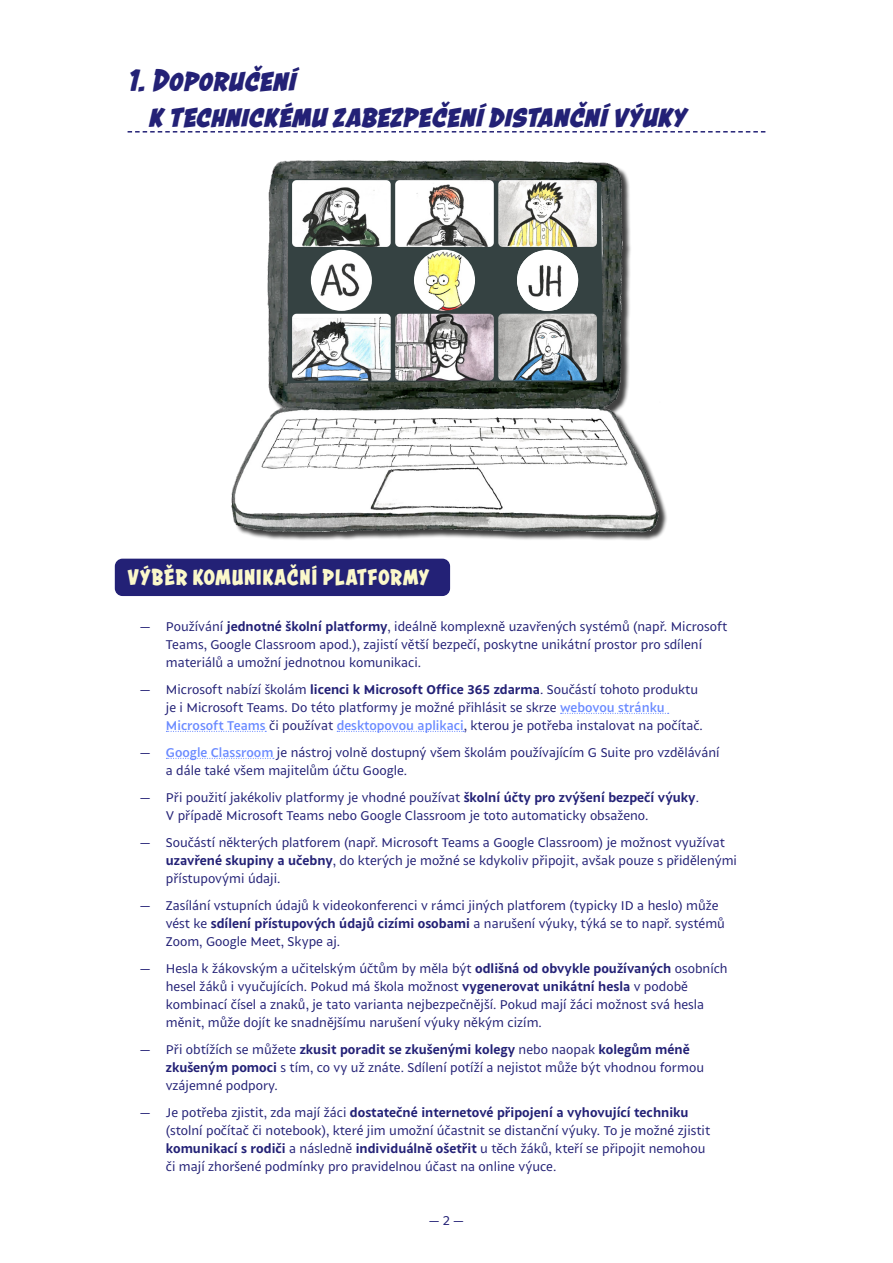
<style>
.page{position:relative;width:893px;height:1263px;background:#fff}
.page>*{position:absolute;margin:0;border:0;box-sizing:border-box;transform-origin:0 0}
.t1{font:italic 700 33px/36px "Astounder Squared BB";color:#232176}
.t2{font:700 24px "Astounder Squared BB";letter-spacing:.025em;color:#fbf8ca}
.t3{font:13.5px/18px "Sprout";color:#232176}
.s1{font-weight:700}
.s2{font-weight:500;color:#6a8aff}
</style>
<div class="page">
<img style="left:231px;top:160px;width:434px;height:380px">
<svg style="left:287px;top:179px;width:316px;height:204px;background:#384444"></svg>
<img style="left:395px;top:180px;width:99px;height:67px">
<img style="left:292px;top:180px;width:99px;height:67px">
<img style="left:395px;top:314px;width:99px;height:67px">
<img style="left:292px;top:314px;width:99px;height:67px">
<img style="left:498px;top:314px;width:99px;height:67px">
<img style="left:311px;top:250px;width:61px;height:61px;border-radius:31px">
<img style="left:498px;top:180px;width:99px;height:67px">
<img style="left:414px;top:250px;width:61px;height:61px;border-radius:31px">
<img style="left:517px;top:252px;width:61px;height:59px">
<svg style="left:128px;top:131px;width:637px;height:2px"></svg>
<div style="left:115px;top:559px;width:335px;height:37px;background:#232176;border-radius:8px"></div>
<svg style="left:561px;top:713px;width:108px;height:1px"></svg>
<svg style="left:166px;top:731px;width:100px;height:1px"></svg>
<svg style="left:337px;top:731px;width:127px;height:1px"></svg>
<svg style="left:166px;top:758px;width:108px;height:1px"></svg>
<h1 class="t1" style="left:149px;top:62px;width:539px;text-indent:-21px">1. Doporučení<br>k technickému zabezpečení distanční výuky</h1>
<h3 class="t2" style="left:128px;top:563px;width:303px">VÝBĚR KOMUNIKAČNÍ PLATFORMY</h3>
<p class="t3" style="left:166px;top:617px;width:563px;text-indent:-26px">— Používání <span class="s1">jednotné školní platformy</span>, ideálně komplexně uzavřených systémů (např. Microsoft<br>Teams, Google Classroom apod.), zajistí větší bezpečí, poskytne unikátní prostor pro sdílení materiálů a umožní jednotnou komunikaci.</p>
<p class="t3" style="left:166px;top:680px;width:539px;text-indent:-26px">— Microsoft nabízí školám <span class="s1">licenci k Microsoft Office 365 zdarma</span>. Součástí tohoto produktu je i Microsoft Teams. Do této platformy je možné přihlásit se skrze <span class="s2">webovou stránku<br>Microsoft Teams</span> či používat <span class="s2">desktopovou aplikaci</span>, kterou je potřeba instalovat na počítač.</p>
<p class="t3" style="left:166px;top:743px;width:555px;text-indent:-26px">— <span class="s2">Google Classroom</span> je nástroj volně dostupný všem školám používajícím G Suite pro vzdělávání a dále také všem majitelům účtu Google.</p>
<p class="t3" style="left:166px;top:788px;width:535px;text-indent:-26px">— Při použití jakékoliv platformy je vhodné používat <span class="s1">školní účty pro zvýšení bezpečí výuky</span>.<br>V případě Microsoft Teams nebo Google Classroom je toto automaticky obsaženo.</p>
<p class="t3" style="left:166px;top:833px;width:573px;text-indent:-26px">— Součástí některých platforem (např. Microsoft Teams a Google Classroom) je možnost využívat <span class="s1">uzavřené skupiny a učebny</span>, do kterých je možné se kdykoliv připojit, avšak pouze s přidělenými přístupovými údaji.</p>
<p class="t3" style="left:166px;top:896px;width:561px;text-indent:-26px">— Zasílání vstupních údajů k videokonferenci v rámci jiných platforem (typicky ID a heslo) může vést ke <span class="s1">sdílení přístupových údajů cizími osobami</span> a narušení výuky, týká se to např. systémů<br>Zoom, Google Meet, Skype aj.</p>
<p class="t3" style="left:166px;top:959px;width:563px;text-indent:-26px">— Hesla k žákovským a učitelským účtům by měla být <span class="s1">odlišná od obvykle používaných</span> osobních hesel žáků i vyučujících. Pokud má škola možnost <span class="s1">vygenerovat unikátní hesla</span> v podobě kombinací čísel a znaků, je tato varianta nejbezpečnější. Pokud mají žáci možnost svá hesla měnit, může dojít ke snadnějšímu narušení výuky někým cizím.</p>
<p class="t3" style="left:166px;top:1040px;width:540px;text-indent:-26px">— Při obtížích se můžete <span class="s1">zkusit poradit se zkušenými kolegy</span> nebo naopak <span class="s1">kolegům méně zkušeným pomoci</span> s tím, co vy už znáte. Sdílení potíží a nejistot může být vhodnou formou vzájemné podpory.</p>
<p class="t3" style="left:166px;top:1103px;width:546px;text-indent:-26px">— Je potřeba zjistit, zda mají žáci <span class="s1">dostatečné internetové připojení a vyhovující techniku </span>(stolní počítač či notebook), které jim umožní účastnit se distanční výuky. To je možné zjistit <span class="s1">komunikací s rodiči</span> a následně <span class="s1">individuálně ošetřit</span> u těch žáků, kteří se připojit nemohou či mají zhoršené podmínky pro pravidelnou účast na online výuce.</p>
<p class="t3" style="left:429px;top:1211px;width:36px">— 2 —</p>
</div>
